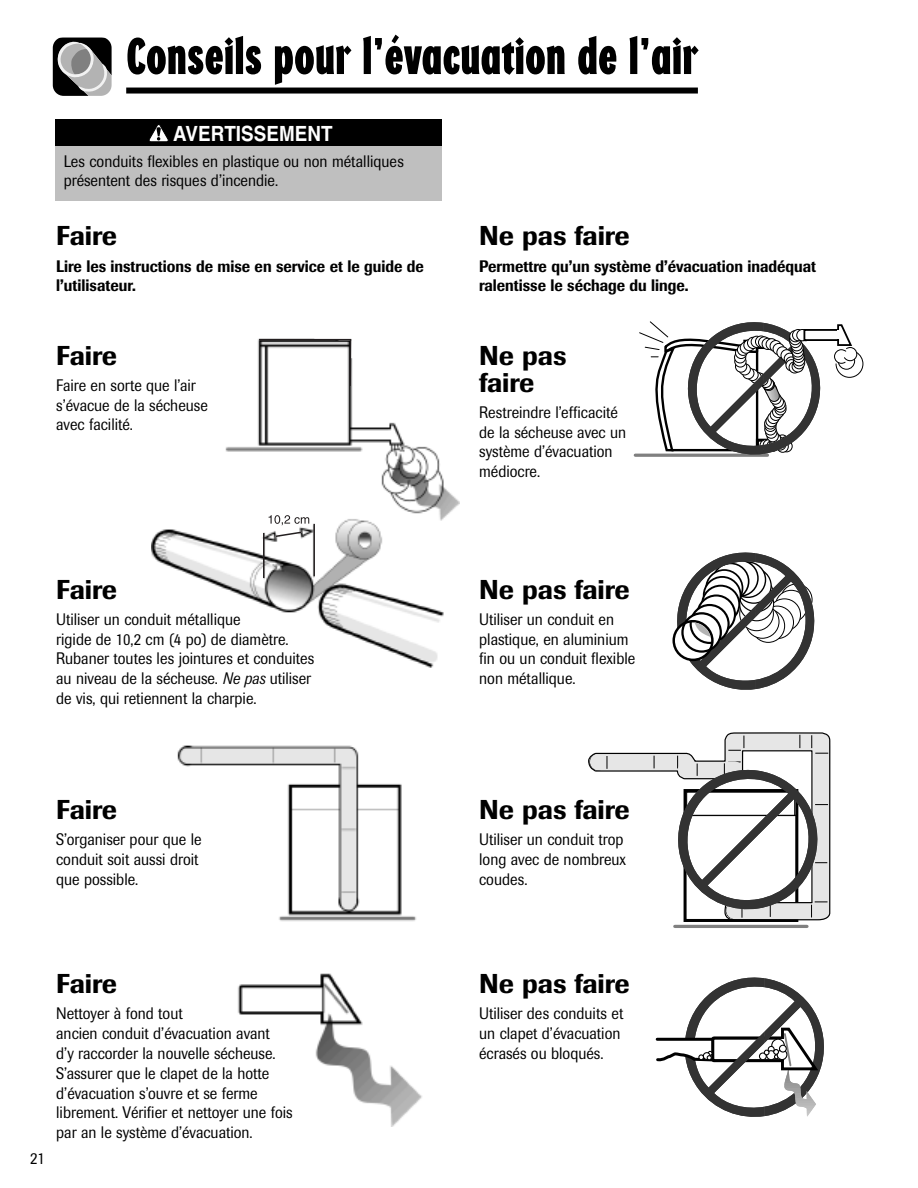
<style>
.page{position:relative;width:918px;height:1188px;background:#fff}
.page>*{position:absolute;margin:0;border:0;box-sizing:border-box;transform-origin:0 0}
.t1{font:54px "Regatta Condensed Plain";color:#000}
.t2{font:500 27px/27px "Imago";color:#000}
.t3{font:700 21px "Helvetica";color:#fff;scale:.9 1}
.t4{font:16.5px/19.8px "Imago";color:#000;scale:.9 1}
.t5{font:500 16.5px/19.8px "Imago";color:#000;scale:.9 1}
.s1{font-style:italic}
</style>
<div class="page">
<img style="left:151px;top:338px;width:309px;height:789px">
<div style="left:280px;top:526px;width:17px;height:13px;background:#fff"></div>
<svg style="left:274px;top:531px;width:29px;height:7px"></svg>
<hr style="left:263px;top:533px;width:2px;height:45px;background:#231f20">
<hr style="left:313px;top:524px;width:2px;height:52px;background:#231f20">
<svg style="left:269px;top:515px;width:40px;height:10px"></svg>
<svg style="left:314px;top:338px;width:55px;height:2px"></svg>
<div style="left:351px;top:314px;width:9px;height:43px;background:#fff"></div>
<hr style="left:259px;top:339px;width:92px;height:1px;background:#231f20">
<hr style="left:349px;top:340px;width:2px;height:46px;background:#231f20">
<div style="left:672px;top:620px;width:42px;height:41px;border:2px solid #000;border-radius:50%"></div>
<svg style="left:675px;top:552px;width:140px;height:138px"></svg>
<svg style="left:655px;top:977px;width:169px;height:140px"></svg>
<hr style="left:635px;top:454px;width:132px;height:3px;background:#808080">
<svg style="left:638px;top:321px;width:226px;height:136px"></svg>
<svg style="left:588px;top:752px;width:81px;height:20px;background:#c6c6c6"></svg>
<svg style="left:669px;top:732px;width:162px;height:196px"></svg>
<div style="left:55px;top:143px;width:387px;height:58px;background:#bfbfbf"></div>
<div style="left:55px;top:119px;width:387px;height:27px;background:#000"></div>
<svg style="left:149px;top:124px;width:20px;height:18px"></svg>
<svg style="left:53px;top:39px;width:59px;height:57px;background:#6f6f6f"></svg>
<div style="left:45px;top:36px;width:79px;height:64px;border:2px solid #fff"></div>
<div style="left:126px;top:88px;width:572px;height:6px;background:#000"></div>
<h1 class="t1" style="left:126px;top:38px;width:573px">Conseils pour l’évacuation de l’air</h1>
<p class="t3" style="left:173px;top:126px;width:178px">AVERTISSEMENT</p>
<p class="t4" style="left:64px;top:152px;width:379px">Les conduits flexibles en plastique ou non métalliques présentent des risques d’incendie.</p>
<h2 class="t2" style="left:56px;top:225px;width:62px">Faire</h2>
<p class="t5" style="left:56px;top:258px;width:410px">Lire les instructions de mise en service et le guide de l’utilisateur.</p>
<h2 class="t2" style="left:56px;top:344px;width:62px">Faire</h2>
<p class="t4" style="left:56px;top:377px;width:170px">Faire en sorte que l’air s’évacue de la sécheuse avec facilité.</p>
<h2 class="t2" style="left:479px;top:225px;width:152px">Ne pas faire</h2>
<p class="t5" style="left:479px;top:258px;width:376px">Permettre qu’un système d’évacuation inadéquat ralentisse le séchage du linge.</p>
<h2 class="t2" style="left:479px;top:344px;width:89px">Ne pas faire</h2>
<p class="t4" style="left:479px;top:404px;width:165px">Restreindre l’efficacité de la sécheuse avec un système d’évacuation médiocre.</p>
<h2 class="t2" style="left:56px;top:578px;width:62px">Faire</h2>
<p class="t4" style="left:56px;top:611px;width:288px">Utiliser un conduit métallique<br>rigide de 10,2 cm (4 po) de diamètre.<br>Rubaner toutes les jointures et conduites au niveau de la sécheuse. <span class="s1">Ne pas</span> utiliser de vis, qui retiennent la charpie.</p>
<h2 class="t2" style="left:56px;top:799px;width:62px">Faire</h2>
<p class="t4" style="left:56px;top:831px;width:163px">S’organiser pour que le conduit soit aussi droit que possible.</p>
<p class="t4" style="left:30px;top:1149px;width:18px">21</p>
<h2 class="t2" style="left:56px;top:973px;width:62px">Faire</h2>
<p class="t4" style="left:56px;top:1005px;width:264px">Nettoyer à fond tout<br>ancien conduit d’évacuation avant<br>d’y raccorder la nouvelle sécheuse.<br>S’assurer que le clapet de la hotte d’évacuation s’ouvre et se ferme librement. Vérifier et nettoyer une fois par an le système d’évacuation.</p>
<h2 class="t2" style="left:479px;top:578px;width:152px">Ne pas faire</h2>
<p class="t4" style="left:479px;top:611px;width:175px">Utiliser un conduit en plastique, en aluminium fin ou un conduit flexible non métallique.</p>
<h2 class="t2" style="left:479px;top:799px;width:152px">Ne pas faire</h2>
<p class="t4" style="left:479px;top:831px;width:165px">Utiliser un conduit trop long avec de nombreux coudes.</p>
<h2 class="t2" style="left:479px;top:973px;width:152px">Ne pas faire</h2>
<p class="t4" style="left:479px;top:1005px;width:162px">Utiliser des conduits et un clapet d’évacuation écrasés ou bloqués.</p>
</div>
